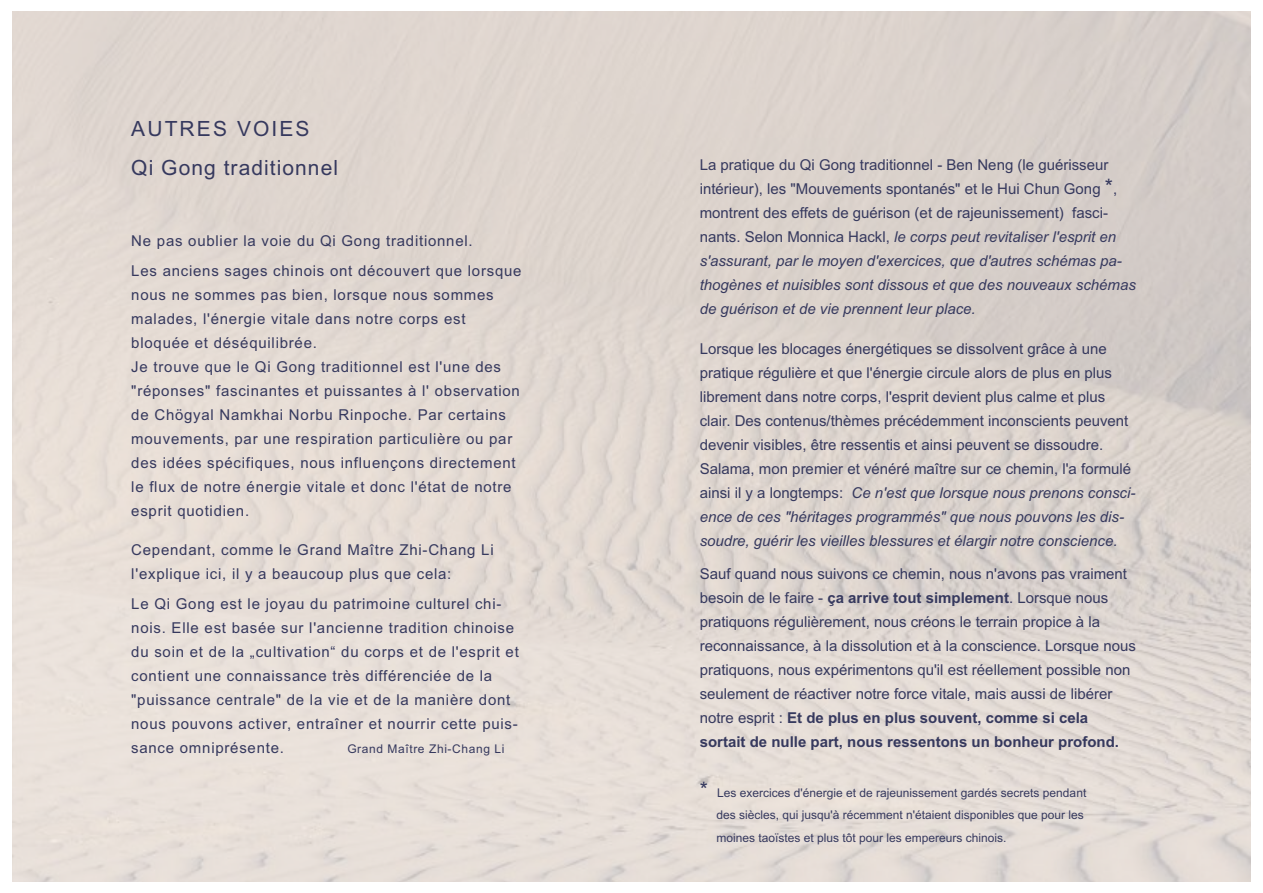
<style>
.page{position:relative;width:1263px;height:893px;background:#fff}
.page>*{position:absolute;margin:0;border:0;box-sizing:border-box;transform-origin:0 0}
.t1{font:21px/39px "Arial";letter-spacing:.05em;color:#36395e}
.t2{font:15px/24px "Arial";color:#36395e}
.t3{font:15px/24px "Arial";letter-spacing:.05em;color:#36395e}
.t4{font:12px/22.5px "Arial";color:#36395e}
.t5{font:12px "Arial";letter-spacing:.05em;color:#36395e}
.s1{font-size:21px}
.s2{font-style:italic}
.s3{font-weight:700}
</style>
<div class="page">
<h1 class="t1" style="left:131px;top:110px;width:208px">AUTRES VOIES<br>Qi Gong traditionnel</h1>
<p class="t3" style="left:131px;top:225px;width:392px;line-height:30px">Ne pas oublier la voie du Qi Gong traditionnel.<br>Les anciens sages chinois ont découvert que lorsque</p>
<p class="t3" style="left:131px;top:282px;width:390px">nous ne sommes pas bien, lorsque nous sommes malades, l'énergie vitale dans notre corps est bloquée et déséquilibrée.<br>Je trouve que le Qi Gong traditionnel est l'une des "réponses" fascinantes et puissantes à l' observation de Chögyal Namkhai Norbu Rinpoche. Par certains mouvements, par une respiration particulière ou par des idées spécifiques, nous influençons directement le flux de notre énergie vitale et donc l'état de notre esprit quotidien.</p>
<p class="t3" style="left:131px;top:537px;width:364px">Cependant, comme le Grand Maître Zhi-Chang Li l'explique ici, il y a beaucoup plus que cela:</p>
<p class="t3" style="left:131px;top:591px;width:389px">Le Qi Gong est le joyau du patrimoine culturel chi&shy;nois. Elle est basée sur l'ancienne tradition chinoise du soin et de la „cultivation“ du corps et de l'esprit et contient une connaissance très différenciée de la "puissance centrale" de la vie et de la manière dont nous pouvons activer, entraîner et nourrir cette puis&shy;sance omniprésente.</p>
<p class="t5" style="left:347px;top:741px;width:159px">Grand Maître Zhi-Chang Li</p>
<p class="t2" style="left:700px;top:153px;width:438px">La pratique du Qi Gong traditionnel - Ben Neng (le guérisseur intérieur), les "Mouvements spontanés" et le Hui Chun Gong <span class="s1">*</span>, montrent des effets de guérison (et de rajeunissement) fasci&shy;nants. Selon Monnica Hackl, <span class="s2">le corps peut revitaliser l'esprit en s'assurant, par le moyen d'exercices, que d'autres schémas pa&shy;thogènes et nuisibles sont dissous et que des nouveaux schémas de guérison et de vie prennent leur place.</span></p>
<p class="t2" style="left:700px;top:336px;width:436px">Lorsque les blocages énergétiques se dissolvent grâce à une pratique régulière et que l'énergie circule alors de plus en plus librement dans notre corps, l'esprit devient plus calme et plus clair. Des contenus/thèmes précédemment inconscients peuvent devenir visibles, être ressentis et ainsi peuvent se dissoudre.<br>Salama, mon premier et vénéré maître sur ce chemin, l'a formulé ainsi il y a longtemps: <span class="s2">Ce n'est que lorsque nous prenons consci&shy;ence de ces "héritages programmés" que nous pouvons les dis&shy;soudre, guérir les vieilles blessures et élargir notre conscience.</span></p>
<p class="t2" style="left:700px;top:561px;width:438px">Sauf quand nous suivons ce chemin, nous n'avons pas vraiment besoin de le faire - <span class="s3">ça arrive tout simplement</span>. Lorsque nous pratiquons régulièrement, nous créons le terrain propice à la reconnaissance, à la dissolution et à la conscience. Lorsque nous pratiquons, nous expérimentons qu'il est réellement possible non seulement de réactiver notre force vitale, mais aussi de libérer notre esprit : <span class="s3">Et de plus en plus souvent, comme si cela sortait de nulle part, nous ressentons un bonheur profond.</span></p>
<p class="t4" style="left:716px;top:781px;width:371px;text-indent:-17px"><span class="s1">*</span> Les exercices d'énergie et de rajeunissement gardés secrets pendant des siècles, qui jusqu'à récemment n'étaient disponibles que pour les moines taoïstes et plus tôt pour les empereurs chinois.</p>
</div>
